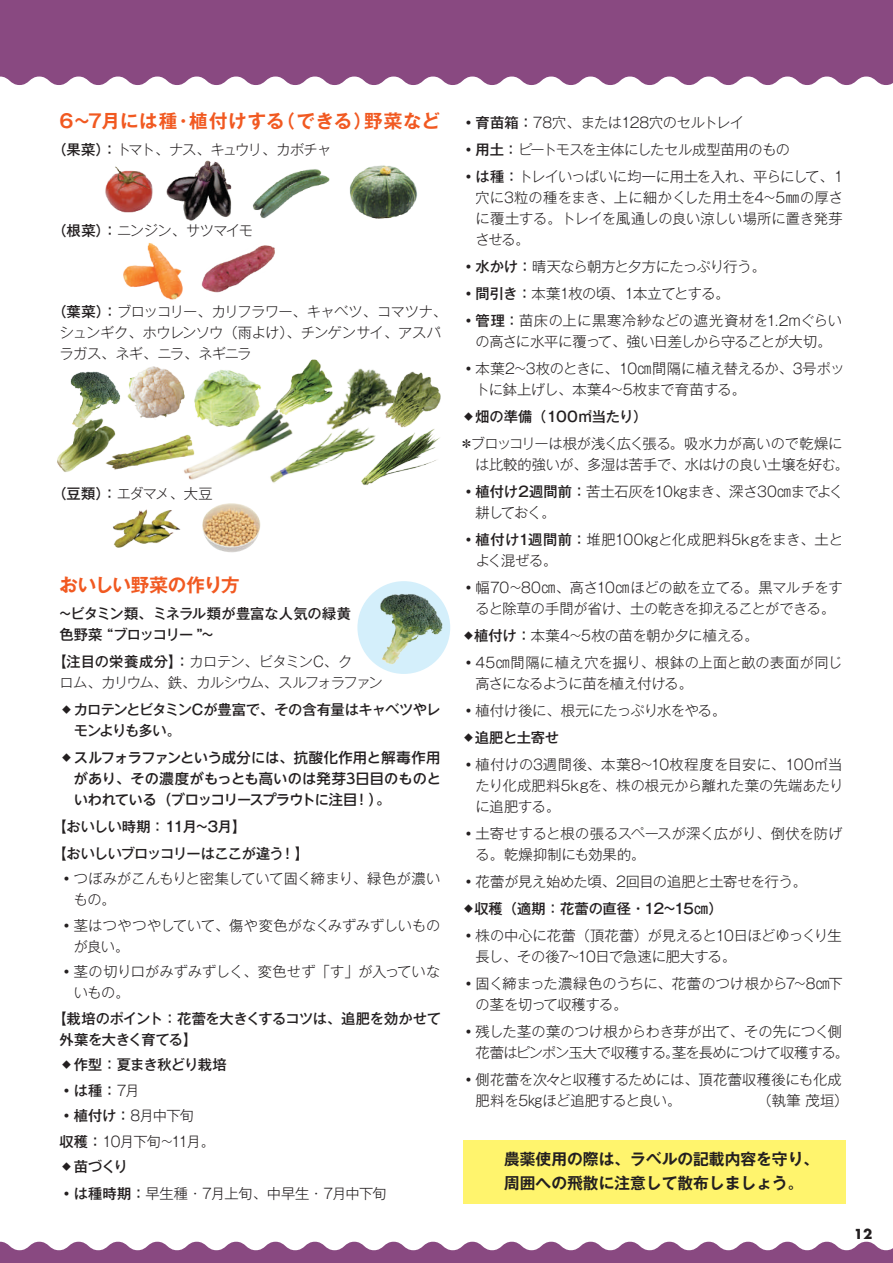
<style>
.page{position:relative;width:893px;height:1263px;background:#fff}
.page>*{position:absolute;margin:0;border:0;box-sizing:border-box;transform-origin:0 0}
.t1{font:700 18.6px "Gothic MB101 Pr 6 N De";letter-spacing:-.005em;color:#f15921}
.t2{font:700 15.75px/24px "Gothic MB101 Pr 6 N De";color:#231f20}
.t3{font:300 14.25px/21px "Gothic MB101 Pr 6 N";letter-spacing:-.02em;color:#231f20}
.t4{font:300 14.25px/21px "Gothic MB101 Pr 6 N";color:#231f20}
.t5{font:500 14.25px/21px "Gothic MB101 Pr 6 N";letter-spacing:-.03em;color:#231f20}
.t6{font:300 14.25px/21px "Gothic MB101 Pr 6 N";letter-spacing:-.055em;color:#231f20}
.t7{font:500 14.25px "UD Shin Go NT Pr 6 N";letter-spacing:-.01em;color:#231f20}
.t8{font:500 14.25px/21px "Gothic MB101 Pr 6 N";letter-spacing:-.005em;color:#231f20}
.t9{font:500 14.25px/21px "Gothic MB101 Pr 6 N";letter-spacing:-.05em;color:#231f20}
.t10{font:300 14.25px/21px "Gothic MB101 Pr 6 N";letter-spacing:-.075em;color:#231f20}
.t11{font:300 14.25px "Gothic MB101 Pr 6 N";letter-spacing:-.04em;color:#231f20}
.t12{font:300 14.25px/21px "Gothic MB101 Pr 6 N";letter-spacing:-.06em;color:#231f20}
.t13{font:300 14.25px/25.5px "Gothic MB101 Pr 6 N";letter-spacing:-.065em;color:#231f20}
.t14{font:300 14.25px "Gothic MB101 Pr 6 N";letter-spacing:-.1em;color:#231f20}
.t15{font:500 14.25px "UD Shin Go NT Pr 6 N";letter-spacing:-.06em;color:#231f20}
.t16{font:300 14.25px "Gothic MB101 Pr 6 N";letter-spacing:-.045em;color:#231f20}
.t17{font:500 14.25px "Gothic MB101 Pr 6 N";letter-spacing:-.065em;color:#231f20}
.t18{font:13.5px "Futura Koyu";color:#231f20}
.s1{font-weight:500}
.s2{font-weight:300}
</style>
<div class="page">
<div style="left:0;top:0;width:893px;height:85px;background:#894981"></div>
<div style="left:463px;top:1140px;width:382px;height:64px;background:#fff46d"></div>
<svg style="left:0;top:1242px;width:893px;height:21px"></svg>
<div style="left:357px;top:581px;width:93px;height:93px;background:#d4effb;border-radius:50%"></div>
<img style="left:343px;top:368px;width:31px;height:55px">
<img style="left:166px;top:160px;width:66px;height:61px">
<img style="left:105px;top:166px;width:48px;height:47px">
<img style="left:252px;top:169px;width:77px;height:49px">
<img style="left:201px;top:245px;width:74px;height:48px">
<img style="left:113px;top:509px;width:68px;height:39px">
<img style="left:120px;top:439px;width:57px;height:30px">
<img style="left:57px;top:439px;width:63px;height:33px">
<img style="left:177px;top:413px;width:93px;height:67px">
<img style="left:349px;top:165px;width:68px;height:54px">
<img style="left:262px;top:423px;width:107px;height:60px">
<img style="left:374px;top:370px;width:67px;height:58px">
<img style="left:127px;top:366px;width:60px;height:56px">
<img style="left:123px;top:243px;width:60px;height:57px">
<img style="left:70px;top:371px;width:50px;height:68px">
<img style="left:363px;top:583px;width:87px;height:91px">
<img style="left:270px;top:359px;width:73px;height:73px">
<img style="left:192px;top:370px;width:71px;height:59px">
<img style="left:360px;top:428px;width:80px;height:57px">
<img style="left:202px;top:503px;width:59px;height:50px">
<h1 class="t1" style="left:364px;top:106px;width:77px">野菜など</h1>
<h1 class="t1" style="left:277px;top:106px;width:97px">（できる）</h1>
<h1 class="t1" style="left:189px;top:106px;width:97px">植付けする</h1>
<h1 class="t1" style="left:60px;top:106px;width:119px">6~7月には種</h1>
<p class="t14" style="left:52px;top:138px;width:281px"><span class="s1">（果菜：）</span>トマト、ナス、キュウリ、カボチャ</p>
<h1 class="t1" style="left:174px;top:106px;width:20px">・</h1>
<p class="t11" style="left:52px;top:219px;width:202px"><span class="s1">（根菜：）</span>ニンジン、サツマイモ</p>
<p class="t6" style="left:60px;top:300px;width:389px;text-indent:-7px"><span class="s1">（葉菜：）</span>ブロッコリー、カリフラワー、キャベツ、コマツナ、シュンギク、ホウレンソウ（雨よけ）、チンゲンサイ、アスパラガス、ネギ、ニラ、ネギニラ</p>
<p class="t3" style="left:52px;top:482px;width:162px"><span class="s1">（豆類：）</span>エダマメ、大豆</p>
<h1 class="t1" style="left:60px;top:569px;width:182px">おいしい野菜の作り方</h1>
<p class="t8" style="left:60px;top:602px;width:293px">~ビタミン類、ミネラル類が豊富な人気の緑黄色野菜 “ブロッコリー ~“</p>
<p class="t10" style="left:60px;top:650px;width:325px;text-indent:-7px"><span class="s1">【注目の栄養成分：】</span>カロテン、ビタミンC、ク<br>ロム、カリウム、鉄、カルシウム、スルフォラファン</p>
<p class="t9" style="left:74px;top:698px;width:368px;text-indent:-14px">◆カロテンとビタミンCが豊富で、その含有量はキャベツやレモンよりも多い。</p>
<p class="t7" style="left:60px;top:746px;width:382px">◆スルフォラファンという成分には、抗酸化作用と解毒作用</p>
<p class="t7" style="left:74px;top:767px;width:369px">があり、その濃度がもっとも高いのは発芽3日目のものと</p>
<p class="t7" style="left:355px;top:788px;width:37px">! 。(</p>
<p class="t15" style="left:74px;top:788px;width:285px">いわれている（ブロッコリースプラウトに注目</p>
<p class="t5" style="left:52px;top:815px;width:195px">【おいしい時期：11月~3月【</p>
<p class="t5" style="left:280px;top:842px;width:30px">!【</p>
<p class="t17" style="left:52px;top:841px;width:233px">【おいしいブロッコリーはここが違う</p>
<p class="t4" style="left:74px;top:867px;width:368px;text-indent:-14px">•つぼみがこんもりと密集していて固く締まり、緑色が濃いもの。</p>
<p class="t3" style="left:74px;top:914px;width:368px;text-indent:-14px">•茎はつやつやしていて、傷や変色がなくみずみずしいものが良い。</p>
<p class="t4" style="left:74px;top:960px;width:368px;text-indent:-14px">•茎の切り口がみずみずしく、変色せず「す」が入っていないもの。</p>
<p class="t5" style="left:60px;top:1007px;width:383px;text-indent:-7px">【栽培のポイント：花蕾を大きくするコツは、追肥を効かせて外葉を大きく育てる【</p>
<p class="t9" style="left:60px;top:1053px;width:169px">◆作型：夏まき秋どり栽培</p>
<p class="t5" style="left:60px;top:1079px;width:82px">•は種：<span class="s2">7月</span></p>
<p class="t13" style="left:60px;top:1102px;width:157px"><span class="s1">•植付け：</span>8月中下旬<br><span class="s1">収穫：</span>10月下旬~11月。</p>
<p class="t5" style="left:60px;top:1155px;width:70px">◆苗づくり</p>
<p class="t11" style="left:60px;top:1182px;width:329px"><span class="s1">•は種時期：</span>早生種・7月上旬、中早生・7月中下旬</p>
<p class="t3" style="left:461px;top:111px;width:284px"><span class="s1">•育苗箱：</span>78穴、または128穴のセルトレイ</p>
<p class="t3" style="left:461px;top:138px;width:330px"><span class="s1">•用土：</span>ピートモスを主体にしたセル成型苗用のもの</p>
<p class="t3" style="left:476px;top:165px;width:369px;text-align:justify;text-indent:-14px"><span class="s1">•は種：</span>トレイいっぱいに均一に用土を入れ、平らにして、1穴に3粒の種をまき、上に細かくした用土を4~5㎜の厚さに覆土する。トレイを風通しの良い涼しい場所に置き発芽させる。</p>
<p class="t3" style="left:461px;top:255px;width:306px">•<span class="s1">水かけ：</span>晴天なら朝方と夕方にたっぷり行う。</p>
<p class="t16" style="left:461px;top:282px;width:270px">•<span class="s1">間引き：</span>本葉1枚の頃、1本立てとする。</p>
<p class="t3" style="left:461px;top:309px;width:382px;text-align:center">•<span class="s1">管理：</span>苗床の上に黒寒冷紗などの遮光資材を1.2mぐらいの高さに水平に覆って、強い日差しから守ることが大切。</p>
<p class="t3" style="left:476px;top:357px;width:370px;text-indent:-14px">•本葉2~3枚のときに、10㎝間隔に植え替えるか、3号ポットに鉢上げし、本葉4~5枚まで育苗する。</p>
<p class="t5" style="left:461px;top:405px;width:188px">◆畑の準備（100㎡当たり(</p>
<p class="t3" style="left:471px;top:432px;width:373px">ブロッコリーは根が浅く広く張る。吸水力が高いので乾燥に</p>
<p class="t3" style="left:459px;top:432px;width:16px">＊</p>
<p class="t3" style="left:475px;top:453px;width:375px">は比較的強いが、多湿は苦手で、水はけの良い土壌を好む。</p>
<p class="t12" style="left:476px;top:480px;width:369px;text-indent:-14px">•<span class="s1">植付け2週間前：</span>苦土石灰を10㎏まき、深さ30㎝までよく耕しておく。</p>
<p class="t3" style="left:476px;top:528px;width:369px;text-indent:-14px">•<span class="s1">植付け1週間前：</span>堆肥100㎏と化成肥料5kgをまき、土とよく混ぜる。</p>
<p class="t3" style="left:461px;top:576px;width:383px;text-align:center">•幅70~80㎝、高さ10㎝ほどの畝を立てる。黒マルチをすると除草の手間が省け、土の乾きを抑えることができる。</p>
<p class="t3" style="left:461px;top:624px;width:299px"><span class="s1">◆植付け：</span>本葉4~5枚の苗を朝か夕に植える。</p>
<p class="t3" style="left:476px;top:651px;width:368px;text-indent:-14px">•45㎝間隔に植え穴を掘り、根鉢の上面と畝の表面が同じ高さになるように苗を植え付ける。</p>
<p class="t3" style="left:461px;top:699px;width:266px">•植付け後に、根元にたっぷり水をやる。</p>
<p class="t5" style="left:461px;top:727px;width:99px">◆追肥と土寄せ</p>
<p class="t3" style="left:476px;top:753px;width:369px;text-align:justify;text-indent:-14px">•植付けの3週間後、本葉8~10枚程度を目安に、100㎡当たり化成肥料5kgを、株の根元から離れた葉の先端あたりに追肥する。</p>
<p class="t4" style="left:476px;top:822px;width:368px;text-indent:-14px">•土寄せすると根の張るスペースが深く広がり、倒伏を防げる。乾燥抑制にも効果的。</p>
<p class="t3" style="left:461px;top:870px;width:347px">•花蕾が見え始めた頃、2回目の追肥と土寄せを行う。</p>
<p class="t8" style="left:461px;top:898px;width:263px">◆収穫（適期：花蕾の直径・12~15㎝(</p>
<p class="t3" style="left:476px;top:924px;width:368px;text-indent:-14px">•株の中心に花蕾（頂花蕾）が見えると10日ほどゆっくり生長し、その後 ~7 10日で急速に肥大する。</p>
<p class="t3" style="left:476px;top:972px;width:369px;text-indent:-14px">•固く締まった濃緑色のうちに、花蕾のつけ根から ~7 8㎝下の茎を切って収穫する。</p>
<p class="t3" style="left:476px;top:1020px;width:375px;text-indent:-14px">•残した茎の葉のつけ根からわき芽が出て、その先につく側花蕾はピンポン玉大で収穫する茎を長めにつけて収穫する。</p>
<p class="t3" style="left:665px;top:1041px;width:16px">。</p>
<p class="t3" style="left:476px;top:1068px;width:374px;text-indent:-14px">•側花蕾を次々と収穫するためには、頂花蕾収穫後にも化成肥料を5㎏ほど追肥すると良い。　　　　　　（執筆茂垣(</p>
<p class="t2" style="left:504px;top:1146px;width:316px">農薬使用の際は、ラベルの記載内容を守り、周囲への飛散に注意して散布しましょう。</p>
<p class="t18" style="left:854px;top:1225px;width:20px">12</p>
</div>
